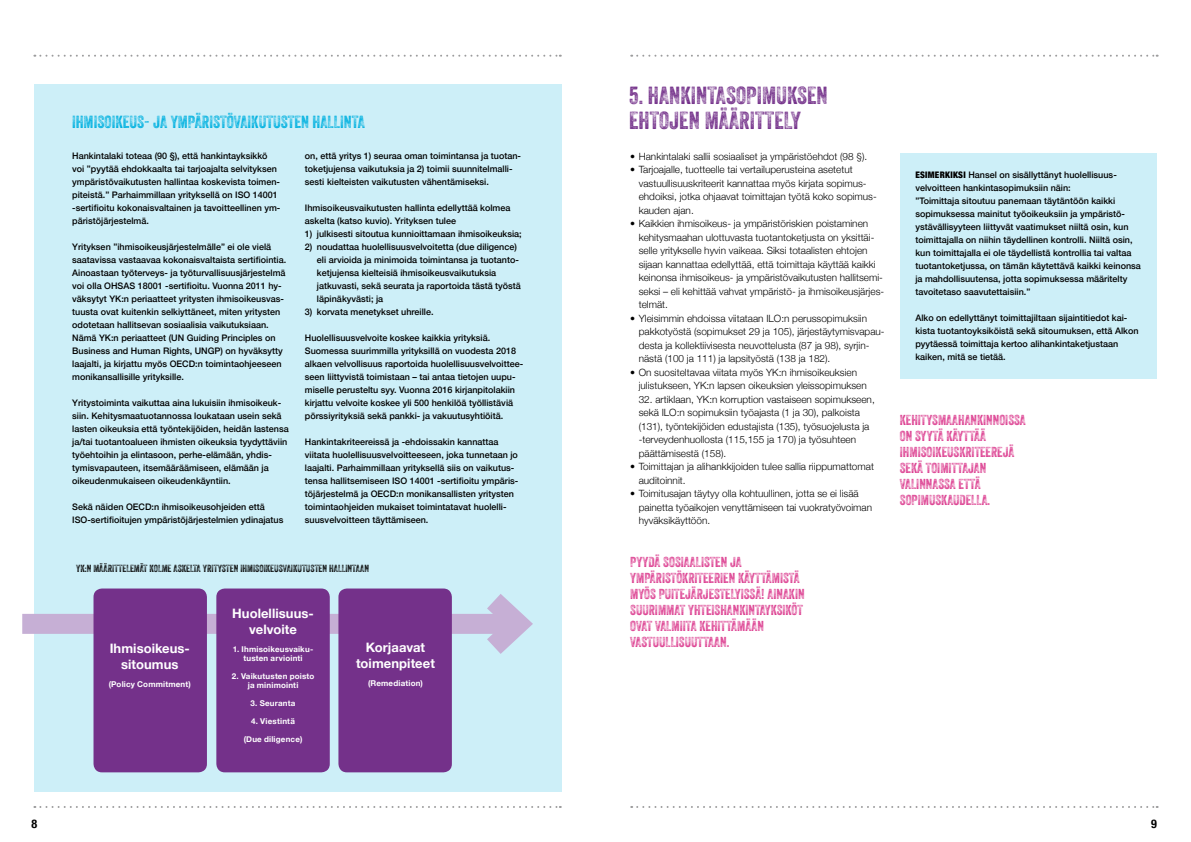
<style>
.page{position:relative;width:1191px;height:842px;background:#fff}
.page>*{position:absolute;margin:0;border:0;box-sizing:border-box;transform-origin:0 0}
.t1{font:24px/25px "Veneer Three";color:#74318a}
.t2{font:17px "Veneer Three";color:#00b1e0}
.t3{font:14px/16px "Veneer Three";color:#db398d}
.t4{font:700 13px/16px "Helvetica Neue";letter-spacing:.005em;color:#fff;text-align:center}
.t5{font:700 condensed 12px "Helvetica Neue";color:#000}
.t6{font:300 10px/13.5px "Helvetica Neue";color:#000}
.t7{font:10px "Veneer Three";color:#000}
.t8{font:500 9px/13px "Helvetica Neue";color:#000}
.t9{font:700 8px/9px "Helvetica Neue";letter-spacing:.02em;color:#fff;text-align:center}
.s1{font-weight:900;font-stretch:condensed}
</style>
<div class="page">
<svg style="left:34px;top:806px;width:527px;height:2px"></svg>
<svg style="left:34px;top:55px;width:527px;height:2px"></svg>
<svg style="left:631px;top:806px;width:526px;height:2px"></svg>
<svg style="left:631px;top:55px;width:526px;height:2px"></svg>
<div style="left:900px;top:153px;width:256px;height:225px;background:#cdeff8"></div>
<div style="left:34px;top:84px;width:527px;height:708px;background:#cdeff8"></div>
<div style="left:22px;top:614px;width:496px;height:20px;background:#c6afd5"></div>
<svg style="left:487px;top:594px;width:46px;height:60px"></svg>
<div style="left:93px;top:588px;width:114px;height:184px;background:#74318a;border-radius:9px"></div>
<div style="left:216px;top:588px;width:114px;height:184px;background:#74318a;border-radius:9px"></div>
<div style="left:338px;top:588px;width:114px;height:184px;background:#74318a;border-radius:9px"></div>
<h2 class="t2" style="left:72px;top:111px;width:294px">IHMISOIKEUS- JA YMPÄRISTÖVAIKUTUSTEN HALLINTA</h2>
<p class="t8" style="left:305px;top:149px;width:218px">on, että yritys 1) seuraa oman toimintansa ja tuotan&shy;toketjujensa vaikutuksia ja 2) toimii suunnitelmalli&shy;sesti kielteisten vaikutusten vähentämiseksi.</p>
<p class="t8" style="left:305px;top:201px;width:207px">Ihmisoikeusvaikutusten hallinta edellyttää kolmea askelta (katso kuvio). Yrityksen tulee</p>
<p class="t8" style="left:305px;top:227px;width:218px">1) julkisesti sitoutua kunnioittamaan ihmisoikeuksia;</p>
<p class="t8" style="left:317px;top:240px;width:205px;text-indent:-12px">2) noudattaa huolellisuusvelvoitetta (due diligence) eli arvioida ja minimoida toimintansa ja tuotanto&shy;ketjujensa kielteisiä ihmisoikeusvaikutuksia jatkuvasti, sekä seurata ja raportoida tästä työstä läpinäkyvästi; ja</p>
<p class="t8" style="left:305px;top:305px;width:130px">3) korvata menetykset uhreille.</p>
<p class="t8" style="left:305px;top:331px;width:220px">Huolellisuusvelvoite koskee kaikkia yrityksiä.<br>Suomessa suurimmilla yrityksillä on vuodesta 2018 alkaen velvollisuus raportoida huolellisuusvelvoittee&shy;seen liittyvistä toimistaan – tai antaa tietojen uupu&shy;miselle perusteltu syy. Vuonna 2016 kirjanpitolakiin kirjattu velvoite koskee yli 500 henkilöä työllistäviä pörssiyrityksiä sekä pankki- ja vakuutusyhtiöitä.</p>
<p class="t8" style="left:305px;top:435px;width:215px">Hankintakriteereissä ja -ehdoissakin kannattaa viitata huolellisuusvelvoitteeseen, joka tunnetaan jo laajalti. Parhaimmillaan yrityksellä siis on vaikutus&shy;tensa hallitsemiseen ISO 14001 -sertifioitu ympäris&shy;töjärjestelmä ja OECD:n monikansallisten yritysten toimintaohjeiden mukaiset toimintatavat huolelli&shy;suusvelvoitteen täyttämiseen.</p>
<p class="t8" style="left:72px;top:149px;width:210px">Hankintalaki toteaa (90 §), että hankintayksikkö voi ”pyytää ehdokkaalta tai tarjoajalta selvityksen ympäristövaikutusten hallintaa koskevista toimen&shy;piteistä.” Parhaimmillaan yrityksellä on ISO 14001 -sertifioitu kokonaisvaltainen ja tavoitteellinen ym&shy;päristöjärjestelmä.</p>
<p class="t8" style="left:72px;top:240px;width:215px">Yrityksen ”ihmisoikeusjärjestelmälle” ei ole vielä saatavissa vastaavaa kokonaisvaltaista sertifiointia.<br>Ainoastaan työterveys- ja työturvallisuusjärjestelmä voi olla OHSAS 18001 -sertifioitu. Vuonna 2011 hy&shy;väksytyt YK:n periaatteet yritysten ihmisoikeusvas&shy;tuusta ovat kuitenkin selkiyttäneet, miten yritysten odotetaan hallitsevan sosiaalisia vaikutuksiaan.<br>Nämä YK:n periaatteet (UN Guiding Principles on Business and Human Rights, UNGP) on hyväksytty laajalti, ja kirjattu myös OECD:n toimintaohjeeseen monikansallisille yrityksille.</p>
<p class="t8" style="left:72px;top:396px;width:218px">Yritystoiminta vaikuttaa aina lukuisiin ihmisoikeuk&shy;siin. Kehitysmaatuotannossa loukataan usein sekä lasten oikeuksia että työntekijöiden, heidän lastensa ja/tai tuotantoalueen ihmisten oikeuksia tyydyttäviin työehtoihin ja elintasoon, perhe-elämään, yhdis&shy;tymisvapauteen, itsemääräämiseen, elämään ja oikeudenmukaiseen oikeudenkäyntiin.</p>
<p class="t8" style="left:72px;top:500px;width:213px">Sekä näiden OECD:n ihmisoikeusohjeiden että<br>ISO-sertifioitujen ympäristöjärjestelmien ydinajatus</p>
<p class="t7" style="left:76px;top:563px;width:294px">YK:N MÄÄRITTELEMÄT KOLME ASKELTA YRITYSTEN IHMISOIKEUSVAIKUTUSTEN HALLINTAAN</p>
<h3 class="t4" style="left:110px;top:641px;width:82px">Ihmisoikeus&shy;sitoumus</h3>
<p class="t9" style="left:109px;top:680px;width:84px">(Policy Commitment)</p>
<h3 class="t4" style="left:232px;top:605px;width:83px">Huolellisuus&shy;velvoite</h3>
<p class="t9" style="left:233px;top:645px;width:82px">1. Ihmisoikeusvaiku&shy;tusten arviointi</p>
<p class="t9" style="left:232px;top:672px;width:84px">2. Vaikutusten poisto ja minimointi</p>
<p class="t9" style="left:251px;top:699px;width:46px">3. Seuranta</p>
<p class="t9" style="left:251px;top:717px;width:45px">4. Viestintä</p>
<p class="t9" style="left:244px;top:735px;width:60px">(Due diligence)</p>
<h3 class="t4" style="left:356px;top:640px;width:80px">Korjaavat toimenpiteet</h3>
<p class="t9" style="left:368px;top:679px;width:56px">(Remediation)</p>
<h1 class="t1" style="left:629px;top:82px;width:200px">5. HANKINTASOPIMUKSEN<br>EHTOJEN MÄÄRITTELY</h1>
<p class="t6" style="left:630px;top:149px;width:238px">• Hankintalaki sallii sosiaaliset ja ympäristöehdot (98 §).</p>
<p class="t6" style="left:638px;top:162px;width:239px;text-indent:-8px">• Tarjoajalle, tuotteelle tai vertailuperusteina asetetut vastuullisuuskriteerit kannattaa myös kirjata sopimus&shy;ehdoiksi, jotka ohjaavat toimittajan työtä koko sopimus&shy;kauden ajan.</p>
<p class="t6" style="left:638px;top:216px;width:247px;text-indent:-8px">• Kaikkien ihmisoikeus- ja ympäristöriskien poistaminen kehitysmaahan ulottuvasta tuotantoketjusta on yksittäi&shy;selle yritykselle hyvin vaikeaa. Siksi totaalisten ehtojen sijaan kannattaa edellyttää, että toimittaja käyttää kaikki keinonsa ihmisoikeus- ja ympäristövaikutusten hallitsemi&shy;seksi – eli kehittää vahvat ympäristö- ja ihmisoikeusjärjes&shy;telmät.</p>
<p class="t6" style="left:638px;top:311px;width:247px;text-indent:-8px">• Yleisimmin ehdoissa viitataan ILO:n perussopimuksiin pakkotyöstä (sopimukset 29 ja 105), järjestäytymisvapau&shy;desta ja kollektiivisesta neuvottelusta (87 ja 98), syrjin&shy;nästä (100 ja 111) ja lapsityöstä (138 ja 182).</p>
<p class="t6" style="left:638px;top:365px;width:229px;text-indent:-8px">• On suositeltavaa viitata myös YK:n ihmisoikeuksien julistukseen, YK:n lapsen oikeuksien yleissopimuksen</p>
<p class="t6" style="left:638px;top:392px;width:237px">32. artiklaan, YK:n korruption vastaiseen sopimukseen, sekä ILO:n sopimuksiin työajasta (1 ja 30), palkoista (131), työntekijöiden edustajista (135), työsuojelusta ja -terveydenhuollosta (115,155 ja 170) ja työsuhteen päättämisestä (158).</p>
<p class="t6" style="left:638px;top:459px;width:237px;text-indent:-8px">• Toimittajan ja alihankkijoiden tulee sallia riippumattomat auditoinnit.</p>
<p class="t6" style="left:638px;top:486px;width:235px;text-indent:-8px">• Toimitusajan täytyy olla kohtuullinen, jotta se ei lisää painetta työaikojen venyttämiseen tai vuokratyövoiman hyväksikäyttöön.</p>
<h3 class="t3" style="left:630px;top:554px;width:176px">PYYDÄ SOSIAALISTEN JA<br>YMPÄRISTÖKRITEERIEN KÄYTTÄMISTÄ<br>MYÖS PUITEJÄRJESTELYISSÄ! AINAKIN<br>SUURIMMAT YHTEISHANKINTAYKSIKÖT<br>OVAT VALMIITA KEHITTÄMÄÄN<br>VASTUULLISUUTTAAN.</h3>
<p class="t8" style="left:915px;top:168px;width:227px"><span class="s1">ESIMERKIKSI</span> Hansel on sisällyttänyt huolellisuus&shy;velvoitteen hankintasopimuksiin näin:<br>”Toimittaja sitoutuu panemaan täytäntöön kaikki sopimuksessa mainitut työoikeuksiin ja ympäristö&shy;ystävällisyyteen liittyvät vaatimukset niiltä osin, kun toimittajalla on niihin täydellinen kontrolli. Niiltä osin, kun toimittajalla ei ole täydellistä kontrollia tai valtaa tuotantoketjussa, on tämän käytettävä kaikki keinonsa ja mahdollisuutensa, jotta sopimuksessa määritelty tavoitetaso saavutettaisiin.”</p>
<p class="t8" style="left:915px;top:311px;width:225px">Alko on edellyttänyt toimittajiltaan sijaintitiedot kai&shy;kista tuotantoyksiköistä sekä sitoumuksen, että Alkon pyytäessä toimittaja kertoo alihankintaketjustaan kaiken, mitä se tietää.</p>
<h3 class="t3" style="left:900px;top:412px;width:127px">KEHITYSMAAHANKINNOISSA<br>ON SYYTÄ KÄYTTÄÄ<br>IHMISOIKEUSKRITEEREJÄ<br>SEKÄ TOIMITTAJAN<br>VALINNASSA ETTÄ<br>SOPIMUSKAUDELLA.</h3>
<h3 class="t5" style="left:32px;top:814px;width:7px">8</h3>
<h3 class="t5" style="left:1151px;top:814px;width:7px">9</h3>
</div>
